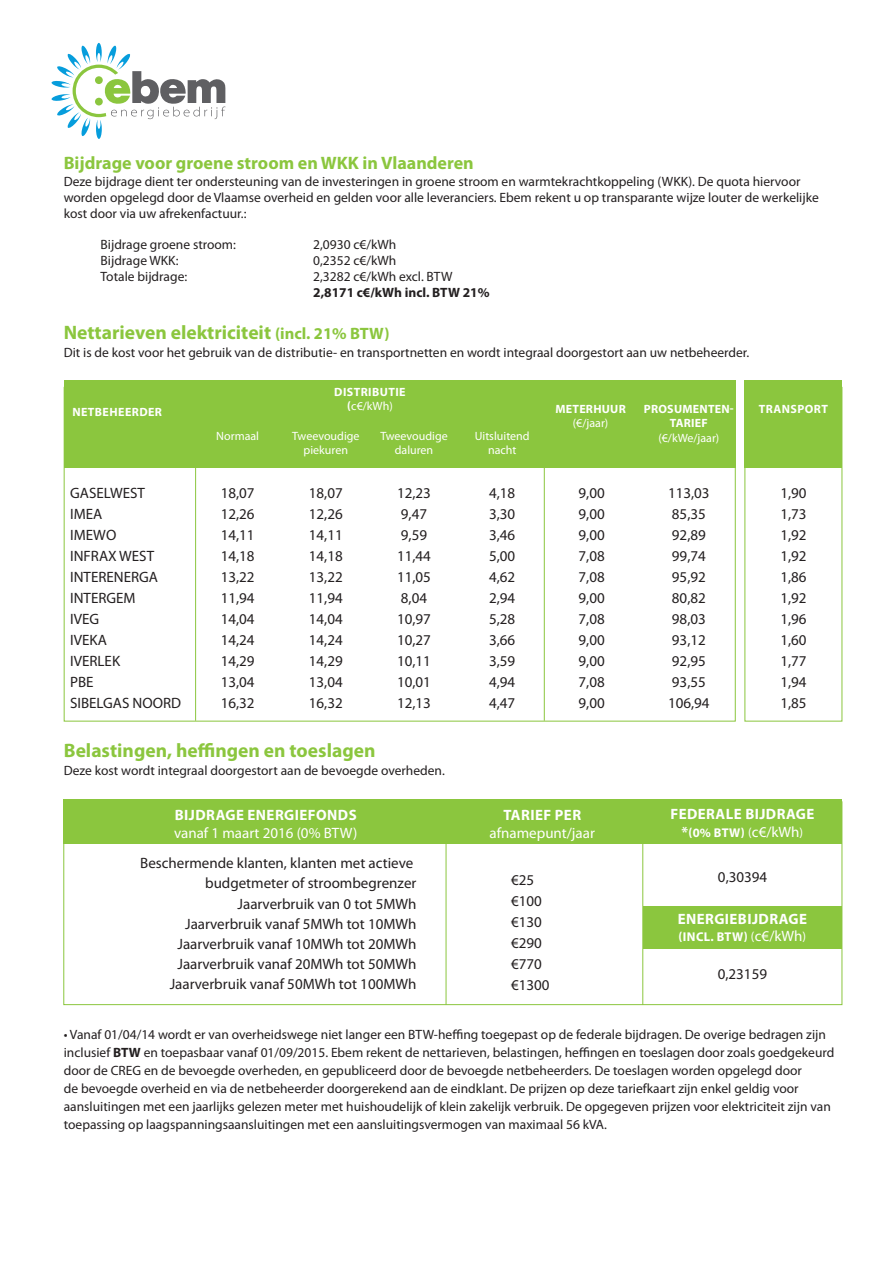
<style>
.page{position:relative;width:893px;height:1263px;background:#fff}
.page>*{position:absolute;margin:0;border:0;box-sizing:border-box;transform-origin:0 0}
.t1{font:700 19.5px "Myriad Pro";color:#8bc63e}
.t2{font:700 18px "Myriad Pro";color:#8bc63e}
.t3{font:15px/21px "Myriad Pro";color:#231f20;text-align:justify}
.t4{font:700 15px "Myriad Pro";letter-spacing:.03em;color:#fff}
.t5{font:15px "Myriad Pro";color:#fff}
.t6{font:13.5px/18px "Myriad Pro";color:#231f20}
.t7{font:700 13.5px "Myriad Pro";color:#231f20}
.t8{font:700 12.75px "Myriad Pro";letter-spacing:.03em;color:#fff}
.t9{font:12px/14.4px "Myriad Pro";color:#fff;text-align:center}
.t10{font:700 12px/14.4px "Myriad Pro";letter-spacing:.035em;color:#fff;text-align:center}
.s1{font-size:16.5px}
.s2{font-weight:400}
.s3{font-size:15px}
.s4{font-weight:400;font-size:15px}
.s5{font-weight:700}
</style>
<div class="page">
<div style="left:64px;top:800px;width:778px;height:44px;background:#8bc63e"></div>
<hr style="left:642px;top:810px;width:1px;height:195px;background:#8bc63e">
<hr style="left:446px;top:810px;width:1px;height:195px;background:#8bc63e">
<div style="left:64px;top:381px;width:672px;height:87px;background:#8bc63e"></div>
<div style="left:744px;top:381px;width:98px;height:87px;background:#8bc63e"></div>
<div style="left:744px;top:387px;width:98px;height:334px;border:1px solid #8bc63e"></div>
<hr style="left:195px;top:409px;width:1px;height:312px;background:#8bc63e">
<hr style="left:544px;top:460px;width:1px;height:261px;background:#8bc63e">
<svg style="left:52px;top:43px;width:173px;height:96px"></svg>
<div style="left:95px;top:76px;width:8px;height:8px;background:#8bc63e;border-radius:50%"></div>
<div style="left:95px;top:98px;width:8px;height:7px;background:#8bc63e;border-radius:50%"></div>
<div style="left:643px;top:906px;width:199px;height:42px;background:#8bc63e"></div>
<h2 class="t2" style="left:64px;top:152px;width:412px">Bijdrage voor groene stroom en WKK in Vlaanderen</h2>
<p class="t6" style="left:64px;top:173px;width:756px;line-height:16.2px">Deze bijdrage dient ter ondersteuning van de investeringen in groene stroom en warmtekrachtkoppeling (WKK). De quota hiervoor worden opgelegd door de Vlaamse overheid en gelden voor alle leveranciers. Ebem rekent u op transparante wijze louter de werkelijke kost door via uw afrekenfactuur.:</p>
<p class="t6" style="left:101px;top:235px;width:137px">Bijdrage groene stroom:</p>
<p class="t6" style="left:313px;top:235px;width:85px">2,0930 c€/kWh</p>
<p class="t6" style="left:101px;top:251px;width:80px">Bijdrage WKK:</p>
<p class="t6" style="left:313px;top:251px;width:85px">0,2352 c€/kWh</p>
<p class="t6" style="left:101px;top:267px;width:88px">Totale bijdrage:</p>
<p class="t6" style="left:313px;top:267px;width:141px">2,3282 c€/kWh excl. BTW</p>
<p class="t7" style="left:313px;top:284px;width:178px">2,8171 c€/kWh incl. BTW 21%</p>
<h1 class="t1" style="left:64px;top:320px;width:327px">Nettarieven elektriciteit <span class="s1">(incl. 21% BTW)</span></h1>
<p class="t6" style="left:64px;top:343px;width:687px">Dit is de kost voor het gebruik van de distributie- en transportnetten en wordt integraal doorgestort aan uw netbeheerder.</p>
<p class="t10" style="left:72px;top:404px;width:91px">NETBEHEERDER</p>
<p class="t9" style="left:216px;top:428px;width:44px">Normaal</p>
<p class="t10" style="left:334px;top:384px;width:73px">DISTRIBUTIE (<span class="s2">c€/kWh)</span></p>
<p class="t9" style="left:292px;top:428px;width:69px">Tweevoudige piekuren</p>
<p class="t9" style="left:380px;top:428px;width:69px">Tweevoudige daluren</p>
<p class="t9" style="left:475px;top:428px;width:56px">Uitsluitend nacht</p>
<p class="t10" style="left:555px;top:401px;width:72px">METERHUUR</p>
<p class="t9" style="left:573px;top:416px;width:37px">(€/jaar)</p>
<p class="t10" style="left:644px;top:401px;width:91px">PROSUMENTEN-<br>TARIEF</p>
<p class="t9" style="left:658px;top:430px;width:63px">(€/kWe/jaar)</p>
<p class="t10" style="left:759px;top:401px;width:71px">TRANSPORT</p>
<p class="t3" style="left:70px;top:482px;width:113px;text-align:left">GASELWEST<br>IMEA<br>IMEWO<br>INFRAX WEST<br>INTERENERGA<br>INTERGEM<br>IVEG<br>IVEKA<br>IVERLEK<br>PBE<br>SIBELGAS NOORD</p>
<p class="t3" style="left:780px;top:482px;width:28px">1,90<br>1,73<br>1,92<br>1,92<br>1,86<br>1,92<br>1,96<br>1,60<br>1,77<br>1,94<br>1,85</p>
<p class="t3" style="left:221px;top:482px;width:35px">18,07<br>12,26<br>14,11<br>14,18<br>13,22<br>11,94<br>14,04<br>14,24<br>14,29<br>13,04<br>16,32</p>
<p class="t3" style="left:309px;top:482px;width:35px">18,07<br>12,26<br>14,11<br>14,18<br>13,22<br>11,94<br>14,04<br>14,24<br>14,29<br>13,04<br>16,32</p>
<p class="t3" style="left:397px;top:482px;width:35px;text-align:left">12,23<br>9,47<br>9,59<br>11,44<br>11,05<br>8,04<br>10,97<br>10,27<br>10,11<br>10,01<br>12,13</p>
<p class="t3" style="left:578px;top:482px;width:28px">9,00<br>9,00<br>9,00<br>7,08<br>7,08<br>9,00<br>7,08<br>9,00<br>9,00<br>7,08<br>9,00</p>
<p class="t3" style="left:668px;top:482px;width:43px;text-align:left">113,03<br>85,35<br>92,89<br>99,74<br>95,92<br>80,82<br>98,03<br>93,12<br>92,95<br>93,55<br>106,94</p>
<p class="t3" style="left:489px;top:482px;width:28px">4,18<br>3,30<br>3,46<br>5,00<br>4,62<br>2,94<br>5,28<br>3,66<br>3,59<br>4,94<br>4,47</p>
<h1 class="t1" style="left:64px;top:738px;width:313px">Belastingen, heffingen en toeslagen</h1>
<p class="t6" style="left:64px;top:762px;width:383px">Deze kost wordt integraal doorgestort aan de bevoegde overheden.</p>
<p class="t4" style="left:175px;top:805px;width:183px">BIJDRAGE ENERGIEFONDS</p>
<p class="t5" style="left:174px;top:823px;width:185px">vanaf 1 maart 2016 (0% BTW)</p>
<p class="t3" style="left:140px;top:853px;width:278px;line-height:20.1px;text-align:right">Beschermende klanten, klanten met actieve budgetmeter of stroombegrenzer Jaarverbruik van 0 tot 5MWh<br>Jaarverbruik vanaf 5MWh tot 10MWh Jaarverbruik vanaf 10MWh tot 20MWh Jaarverbruik vanaf 20MWh tot 50MWh Jaarverbruik vanaf 50MWh tot 100MWh</p>
<p class="t4" style="left:503px;top:805px;width:79px">TARIEF PER</p>
<p class="t5" style="left:490px;top:823px;width:107px">afnamepunt/jaar</p>
<p class="t3" style="left:511px;top:869px;width:40px;text-align:left">€25 €100 €130 €290 €770 €1300</p>
<p class="t4" style="left:670px;top:804px;width:146px">FEDERALE BIJDRAGE</p>
<p class="t8" style="left:681px;top:824px;width:123px"><span class="s3">*</span>(0% BTW) <span class="s2">(</span><span class="s4">c€/kWh</span><span class="s2">)</span></p>
<p class="t3" style="left:718px;top:866px;width:51px">0,30394</p>
<p class="t4" style="left:678px;top:909px;width:131px">ENERGIEBIJDRAGE</p>
<p class="t8" style="left:679px;top:928px;width:129px">(INCL. BTW) <span class="s2">(</span><span class="s4">c€/kWh</span><span class="s2">)</span></p>
<p class="t3" style="left:718px;top:963px;width:51px">0,23159</p>
<p class="t6" style="left:64px;top:1025px;width:772px">• Vanaf 01/04/14 wordt er van overheidswege niet langer een BTW-heffing toegepast op de federale bijdragen. De overige bedragen zijn inclusief <span class="s5">BTW</span> en toepasbaar vanaf 01/09/2015. Ebem rekent de nettarieven, belastingen, heffingen en toeslagen door zoals goedgekeurd door de CREG en de bevoegde overheden, en gepubliceerd door de bevoegde netbeheerders. De toeslagen worden opgelegd door<br>de bevoegde overheid en via de netbeheerder doorgerekend aan de eindklant. De prijzen op deze tariefkaart zijn enkel geldig voor aansluitingen met een jaarlijks gelezen meter met huishoudelijk of klein zakelijk verbruik. De opgegeven prijzen voor elektriciteit zijn van toepassing op laagspanningsaansluitingen met een aansluitingsvermogen van maximaal 56 kVA.</p>
</div>
